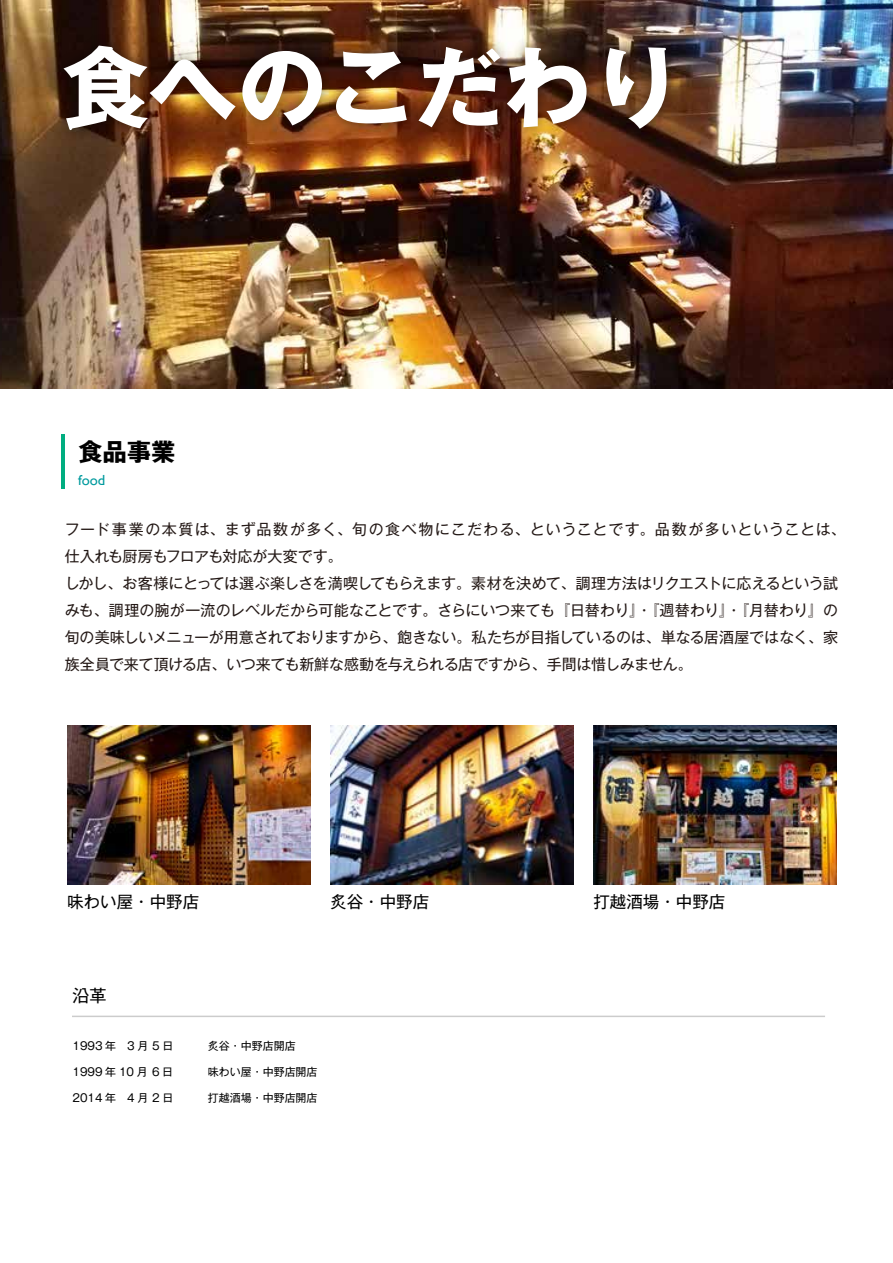
<style>
.page{position:relative;width:893px;height:1263px;background:#fff}
.page>*{position:absolute;margin:0;border:0;box-sizing:border-box;transform-origin:0 0}
.t1{font:700 88.5px "Gothic MB101 Pro";color:#fff}
.t2{font:700 24.3px "Gothic MB101 Pro";color:#000}
.t3{font:17.1px "Gothic MB101 Pro";color:#000}
.t4{font:16.5px "Gothic MB101 Pro";color:#000}
.t5{font:15px/27px "Gothic MB101 Pro";letter-spacing:-.015em;color:#231815}
.t6{font:14.55px "Gill Sans";color:#009a9e}
.t7{font:10.95px "Gothic MB101 Pro";color:#000}
</style>
<div class="page">
<img style="left:67px;top:726px;width:244px;height:158px">
<img style="left:330px;top:726px;width:244px;height:158px">
<img style="left:593px;top:726px;width:244px;height:158px">
<hr style="left:61px;top:434px;width:4px;height:55px;background:#00ad80">
<hr style="left:72px;top:1016px;width:753px;height:1px;background:#ccc">
<img style="left:0;top:0;width:893px;height:388px">
<img style="left:43px;top:26px;width:655px;height:132px">
<h1 class="t1" style="left:61px;top:14px;width:621px">食へのこだわり</h1>
<h2 class="t2" style="left:78px;top:432px;width:99px">食品事業</h2>
<p class="t6" style="left:78px;top:471px;width:29px">food</p>
<p class="t5" style="left:65px;top:513px;width:783px">フード事業の本質は、まず品数が多く、旬の食べ物にこだわる、ということです。品数が多いということは、仕入れも厨房もフロアも対応が大変です。<br>しかし、お客様にとっては選ぶ楽しさを満喫してもらえます。素材を決めて、調理方法はリクエストに応えるという試みも、調理の腕が一流のレベルだから可能なことです。さらにいつ来ても『日替わり』・『週替わり』・『月替わり』の旬の美味しいメニューが用意されておりますから、飽きない。私たちが目指しているのは、単なる居酒屋ではなく、家族全員で来て頂ける店、いつ来ても新鮮な感動を与えられる店ですから、手間は惜しみません。</p>
<p class="t4" style="left:67px;top:888px;width:134px">味わい屋・中野店</p>
<p class="t4" style="left:330px;top:888px;width:100px">炙谷・中野店</p>
<p class="t4" style="left:593px;top:888px;width:133px">打越酒場・中野店</p>
<p class="t3" style="left:73px;top:982px;width:36px">沿革</p>
<p class="t7" style="left:73px;top:1036px;width:102px">1993 年 3 月 5 日</p>
<p class="t7" style="left:73px;top:1063px;width:102px">1999 年 10 月 6 日</p>
<p class="t7" style="left:73px;top:1089px;width:102px">2014 年 4 月 2 日</p>
<p class="t7" style="left:208px;top:1036px;width:89px">炙谷・中野店開店</p>
<p class="t7" style="left:208px;top:1063px;width:111px">味わい屋・中野店開店</p>
<p class="t7" style="left:208px;top:1089px;width:111px">打越酒場・中野店開店</p>
</div>
